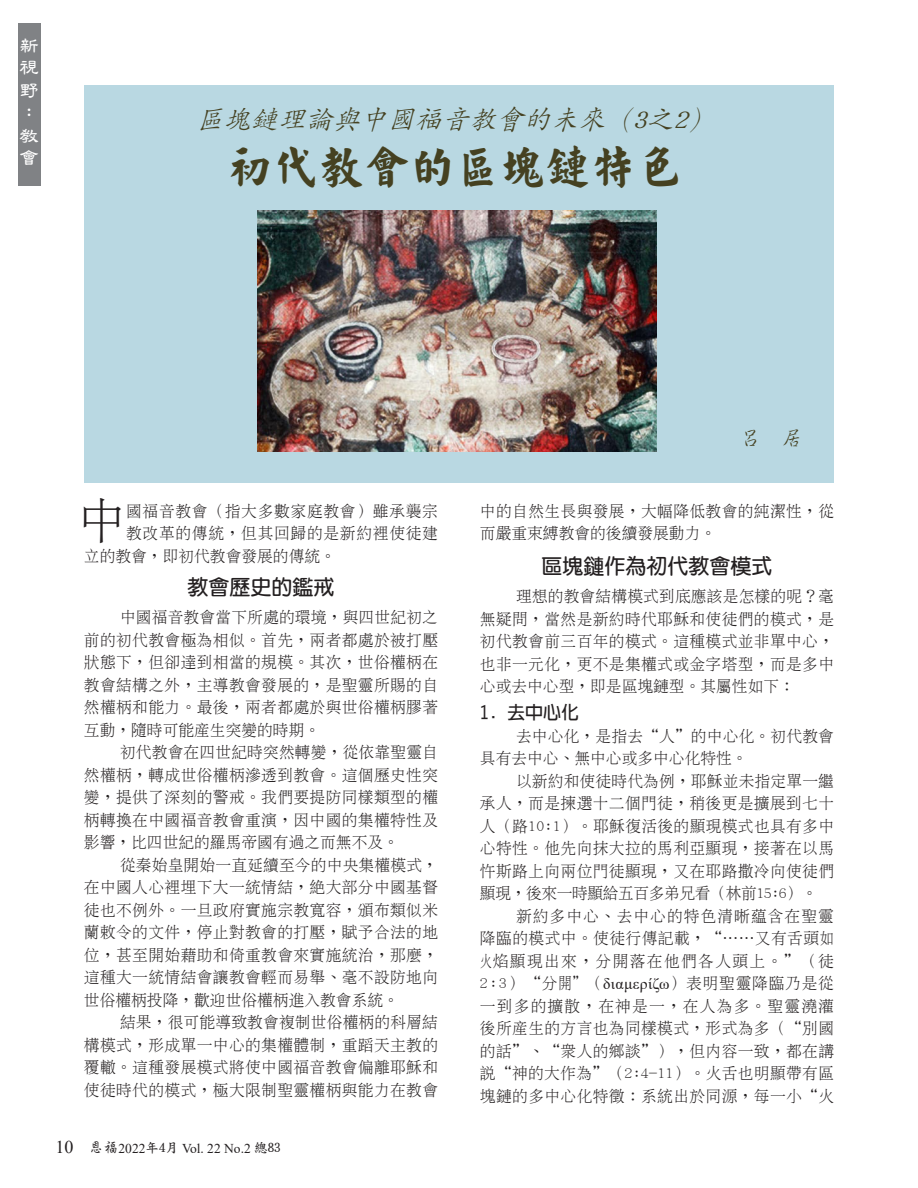
<style>
.page{position:relative;width:918px;height:1188px;background:#fff}
.page>*{position:absolute;margin:0;border:0;box-sizing:border-box;transform-origin:0 0}
.t1{font:300 48.9px "Shan Hei Sun";color:#231f20}
.t2{font:45px "Maokai EG Heavy Big 5";letter-spacing:.01em;color:#454121}
.t3{font:italic 300 27px "Zen Kai";color:#454121}
.t4{font:700 21px "Yen Round";color:#231f20}
.t5{font:500 21px "Her Sin";color:#454121}
.t6{font:600 19.5px/22.5px "Jen Lei";color:#fff;text-align:justify}
.t7{font:700 18px "New Gothic";color:#231f20}
.t8{font:300 15.75px/22.5px "Shan Hei Sun";letter-spacing:.025em;color:#231f20;text-align:justify}
.t9{font:300 15.75px/22.5px "Shan Hei Sun";color:#231f20}
.t10{font:300 15.75px "Shan Hei Sun";letter-spacing:.045em;color:#231f20}
.t11{font:13.5px "Times New Roman";color:#231f20}
.s1{font-size:18px}
.s2{font-family:"Singkai EG Light Big 5";font-size:15px}
.s3{font-family:"Stdkai EG Bold Big 5"}
.s4{font-family:"Times New Roman";font-weight:400}
</style>
<div class="page">
<div style="left:84px;top:85px;width:750px;height:397px;background:#b9d8e2"></div>
<img style="left:257px;top:210px;width:400px;height:241px">
<div style="left:18px;top:23px;width:22px;height:162px;background:#808285"></div>
<p class="t6" style="left:19px;top:34px;width:21px">新視野：教會</p>
<h3 class="t3" style="left:196px;top:106px;width:527px">區塊鏈理論與中國福音教會的未來（3之2）</h3>
<h2 class="t2" style="left:228px;top:144px;width:456px">初代教會的區塊鏈特色</h2>
<h1 class="t1" style="left:77px;top:496px;width:50px">中</h1>
<p class="t10" style="left:126px;top:503px;width:313px">國福音教會（指大多數家庭教會）雖承襲宗</p>
<p class="t10" style="left:126px;top:525px;width:313px">教改革的傳統，但其回歸的是新約裡使徒建</p>
<p class="t9" style="left:84px;top:544px;width:253px">立的教會，即初代教會發展的傳統。</p>
<h3 class="t4" style="left:188px;top:576px;width:148px">教會歷史的鑑戒</h3>
<p class="t8" style="left:84px;top:606px;width:356px;text-indent:36px">中國福音教會當下所處的環境，與四世紀初之前的初代教會極為相似。首先，兩者都處於被打壓狀態下，但卻達到相當的規模。其次，世俗權柄在教會結構之外，主導教會發展的，是聖靈所賜的自然權柄和能力。最後，兩者都處於與世俗權柄膠著互動，隨時可能產生突變的時期。</p>
<p class="t8" style="left:84px;top:741px;width:356px;text-indent:36px">初代教會在四世紀時突然轉變，從依靠聖靈自然權柄，轉成世俗權柄滲透到教會。這個歷史性突變，提供了深刻的警戒。我們要提防同樣類型的權柄轉換在中國福音教會重演，因中國的集權特性及影響，比四世紀的羅馬帝國有過之而無不及。</p>
<p class="t8" style="left:84px;top:853px;width:356px;text-indent:36px">從秦始皇開始一直延續至今的中央集權模式，在中國人心裡埋下大一統情結，絕大部分中國基督徒也不例外。一旦政府實施宗教寬容，頒布類似米蘭敕令的文件，停止對教會的打壓，賦予合法的地位，甚至開始藉助和倚重教會來實施統治，那麼，這種大一統情結會讓教會輕而易舉、毫不設防地向世俗權柄投降，歡迎世俗權柄進入教會系統。</p>
<p class="t8" style="left:84px;top:1011px;width:356px;text-indent:36px">結果，很可能導致教會複制世俗權柄的科層結構模式，形成單一中心的集權體制，重蹈天主教的覆轍。這種發展模式將使中國福音教會偏離耶穌和使徒時代的模式，極大限制聖靈權柄與能力在教會</p>
<p class="t11" style="left:56px;top:1139px;width:227px"><span class="s1">10</span> <span class="s2">恩福</span>2022<span class="s3">年4月</span> Vol. 22 No.2 <span class="s3">總83</span></p>
<h3 class="t5" style="left:740px;top:428px;width:64px">呂 居</h3>
<p class="t8" style="left:480px;top:500px;width:356px">中的自然生長與發展，大幅降低教會的純潔性，從而嚴重束縛教會的後續發展動力。</p>
<h3 class="t4" style="left:542px;top:555px;width:232px">區塊鏈作為初代教會模式</h3>
<p class="t8" style="left:480px;top:585px;width:356px;text-indent:36px">理想的教會結構模式到底應該是怎樣的呢？毫無疑問，當然是新約時代耶穌和使徒們的模式，是初代教會前三百年的模式。這種模式並非單中心，也非一元化，更不是集權式或金字塔型，而是多中心或去中心型，即是區塊鏈型。其屬性如下：</p>
<p class="t7" style="left:480px;top:703px;width:100px">1. 去中心化</p>
<p class="t9" style="left:480px;top:724px;width:355px;text-indent:36px">去中心化，是指去“人”的中心化。初代教會具有去中心、無中心或多中心化特性。</p>
<p class="t8" style="left:480px;top:769px;width:356px;text-indent:36px">以新約和使徒時代為例，耶穌並未指定單一繼承人，而是揀選十二個門徒，稍後更是擴展到七十人（路10:1）。耶穌復活後的顯現模式也具有多中心特性。他先向抹大拉的馬利亞顯現，接著在以馬忤斯路上向兩位門徒顯現，又在耶路撒冷向使徒們顯現，後來一時顯給五百多弟兄看（林前15:6）。</p>
<p class="t8" style="left:480px;top:904px;width:356px;text-indent:36px">新約多中心、去中心的特色清晰蘊含在聖靈降臨的模式中。使徒行傳記載，“……又有舌頭如火焰顯現出來，分開落在他們各人頭上。”（徒2:3）“分開”（<span class="s4">διαμερίζω</span>）表明聖靈降臨乃是從一到多的擴散，在神是一，在人為多。聖靈澆灌後所產生的方言也為同樣模式，形式為多（“別國的話”、“眾人的鄉談”），但內容一致，都在講說“神的大作為”（2:4-11）。火舌也明顯帶有區塊鏈的多中心化特徵：系統出於同源，每一小“火</p>
</div>
